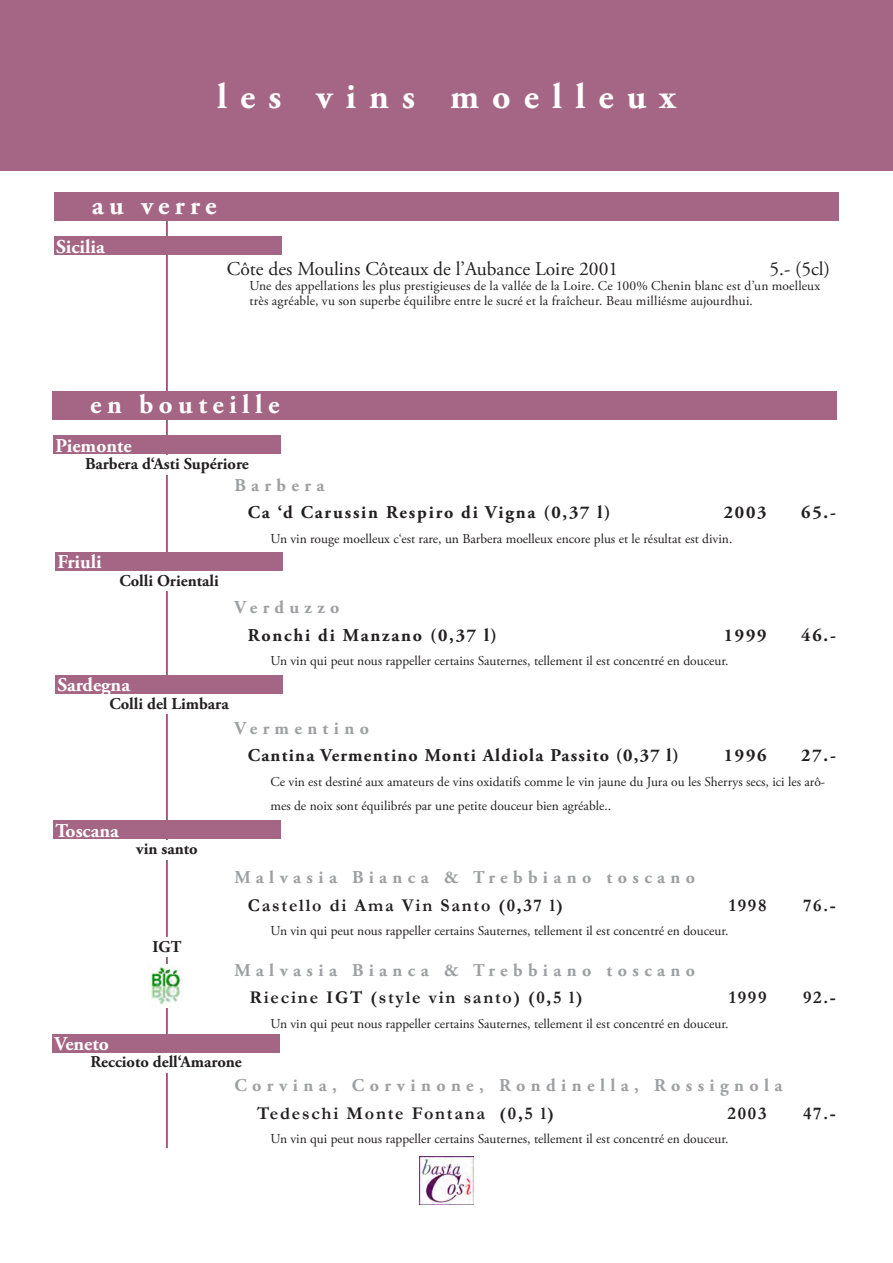
<style>
.page{position:relative;width:893px;height:1263px;background:#fff}
.page>*{position:absolute;margin:0;border:0;box-sizing:border-box;transform-origin:0 0}
.t1{font:700 36px "Adobe Garamond Pro";letter-spacing:.365em;color:#fff}
.t2{font:700 27px "Adobe Garamond Pro";letter-spacing:.2em;color:#fff}
.t3{font:19.5px "Adobe Garamond Pro";color:#231f20}
.t4{font:700 19.5px "Adobe Garamond Pro";color:#fff}
.t5{font:700 18px "Adobe Garamond Pro";letter-spacing:.3em;color:#9d9fa2}
.t6{font:700 18px "Garamond";letter-spacing:.1em;color:#231f20}
.t7{font:700 18px "Adobe Garamond Pro";letter-spacing:.1em;color:#231f20}
.t8{font:700 18px "Adobe Garamond Pro";letter-spacing:.07em;color:#231f20}
.t9{font:700 16.5px "Adobe Garamond Pro";color:#231f20}
.t10{font:13.5px/24.6px "Adobe Garamond Pro";color:#231f20}
</style>
<div class="page">
<div style="left:0;top:0;width:893px;height:171px;background:#a56584"></div>
<img style="left:420px;top:1156px;width:53px;height:49px">
<hr style="left:166px;top:213px;width:2px;height:935px;background:#8a2d64">
<div style="left:53px;top:455px;width:228px;height:19px;background:#fff"></div>
<div style="left:53px;top:436px;width:228px;height:18px;background:#a56584"></div>
<div style="left:54px;top:236px;width:227px;height:19px;background:#a56584"></div>
<div style="left:54px;top:192px;width:785px;height:29px;background:#a56584"></div>
<div style="left:52px;top:391px;width:785px;height:29px;background:#a56584"></div>
<div style="left:55px;top:571px;width:228px;height:19px;background:#fff"></div>
<div style="left:55px;top:552px;width:228px;height:18px;background:#a56584"></div>
<div style="left:55px;top:694px;width:228px;height:19px;background:#fff"></div>
<div style="left:55px;top:675px;width:228px;height:18px;background:#a56584"></div>
<div style="left:53px;top:840px;width:228px;height:19px;background:#fff"></div>
<div style="left:53px;top:821px;width:228px;height:18px;background:#a56584"></div>
<div style="left:52px;top:1053px;width:228px;height:19px;background:#fff"></div>
<div style="left:52px;top:1034px;width:228px;height:18px;background:#a56584"></div>
<div style="left:53px;top:938px;width:228px;height:19px;background:#fff"></div>
<img style="left:150px;top:966px;width:33px;height:39px">
<p class="t1" style="left:217px;top:76px;width:460px">les vins moelleux</p>
<p class="t2" style="left:92px;top:190px;width:126px">au verre</p>
<p class="t4" style="left:56px;top:235px;width:50px">Sicilia</p>
<p class="t3" style="left:227px;top:257px;width:393px">Côte des Moulins Côteaux de l’Aubance Loire 2001</p>
<p class="t3" style="left:769px;top:257px;width:62px">5.- (5cl)</p>
<p class="t10" style="left:249px;top:279px;width:572px;line-height:15px">Une des appellations les plus prestigieuses de la vallée de la Loire. Ce 100% Chenin blanc est d’un moelleux très agréable, vu son superbe équilibre entre le sucré et la fraîcheur. Beau milliésme aujourdhui.</p>
<p class="t2" style="left:90px;top:388px;width:191px">en bouteille</p>
<p class="t4" style="left:55px;top:434px;width:78px">Piemonte</p>
<p class="t9" style="left:85px;top:454px;width:165px">Barbera d‘Asti Supériore</p>
<p class="t4" style="left:58px;top:551px;width:46px">Friuli</p>
<p class="t9" style="left:119px;top:571px;width:101px">Colli Orientali</p>
<p class="t5" style="left:234px;top:475px;width:92px">Barbera</p>
<p class="t7" style="left:248px;top:502px;width:364px">Ca ‘d Carussin Respiro di Vigna (0,37 l)</p>
<p class="t7" style="left:724px;top:502px;width:44px">2003</p>
<p class="t7" style="left:801px;top:502px;width:36px">65.-</p>
<p class="t10" style="left:270px;top:527px;width:463px">Un vin rouge moelleux c‘est rare, un Barbera moelleux encore plus et le résultat est divin.</p>
<p class="t5" style="left:234px;top:597px;width:107px">Verduzzo</p>
<p class="t7" style="left:248px;top:624px;width:251px">Ronchi di Manzano (0,37 l)</p>
<p class="t7" style="left:724px;top:624px;width:44px">1999</p>
<p class="t7" style="left:801px;top:624px;width:36px">46.-</p>
<p class="t10" style="left:270px;top:649px;width:460px">Un vin qui peut nous rappeller certains Sauternes, tellement il est concentré en douceur.</p>
<p class="t4" style="left:58px;top:674px;width:74px">Sardegna</p>
<p class="t9" style="left:109px;top:694px;width:121px">Colli del Limbara</p>
<p class="t4" style="left:55px;top:819px;width:65px">Toscana</p>
<p class="t9" style="left:136px;top:839px;width:63px">vin santo</p>
<p class="t4" style="left:55px;top:1032px;width:56px">Veneto</p>
<p class="t9" style="left:152px;top:937px;width:30px">IGT</p>
<p class="t5" style="left:234px;top:717px;width:136px">Vermentino</p>
<p class="t8" style="left:248px;top:745px;width:433px">Cantina Vermentino Monti Aldiola Passito (0,37 l)</p>
<p class="t7" style="left:724px;top:745px;width:44px">1996</p>
<p class="t7" style="left:801px;top:745px;width:36px">27.-</p>
<p class="t10" style="left:270px;top:770px;width:556px">Ce vin est destiné aux amateurs de vins oxidatifs comme le vin jaune du Jura ou les Sherrys secs, ici les arô&shy;mes de noix sont équilibrés par une petite douceur bien agréable..</p>
<p class="t5" style="left:234px;top:867px;width:462px">Malvasia Bianca &amp; Trebbiano toscano</p>
<p class="t6" style="left:248px;top:894px;width:317px">Castello di Ama Vin Santo (0,37 l)</p>
<p class="t6" style="left:729px;top:894px;width:39px">1998</p>
<p class="t6" style="left:803px;top:894px;width:34px">76.-</p>
<p class="t10" style="left:270px;top:919px;width:460px">Un vin qui peut nous rappeller certains Sauternes, tellement il est concentré en douceur.</p>
<p class="t5" style="left:234px;top:959px;width:462px">Malvasia Bianca &amp; Trebbiano toscano</p>
<p class="t6" style="left:249px;top:987px;width:335px">Riecine IGT (style vin santo) (0,5 l)</p>
<p class="t6" style="left:729px;top:987px;width:39px">1999</p>
<p class="t6" style="left:803px;top:987px;width:34px">92.-</p>
<p class="t10" style="left:270px;top:1012px;width:460px">Un vin qui peut nous rappeller certains Sauternes, tellement il est concentré en douceur.</p>
<p class="t9" style="left:90px;top:1052px;width:153px">Reccioto dell‘Amarone</p>
<p class="t5" style="left:234px;top:1075px;width:550px">Corvina, Corvinone, Rondinella, Rossignola</p>
<p class="t6" style="left:257px;top:1102px;width:298px">Tedeschi Monte Fontana (0,5 l)</p>
<p class="t6" style="left:727px;top:1102px;width:41px">2003</p>
<p class="t6" style="left:803px;top:1102px;width:34px">47.-</p>
<p class="t10" style="left:270px;top:1127px;width:460px">Un vin qui peut nous rappeller certains Sauternes, tellement il est concentré en douceur.</p>
</div>
